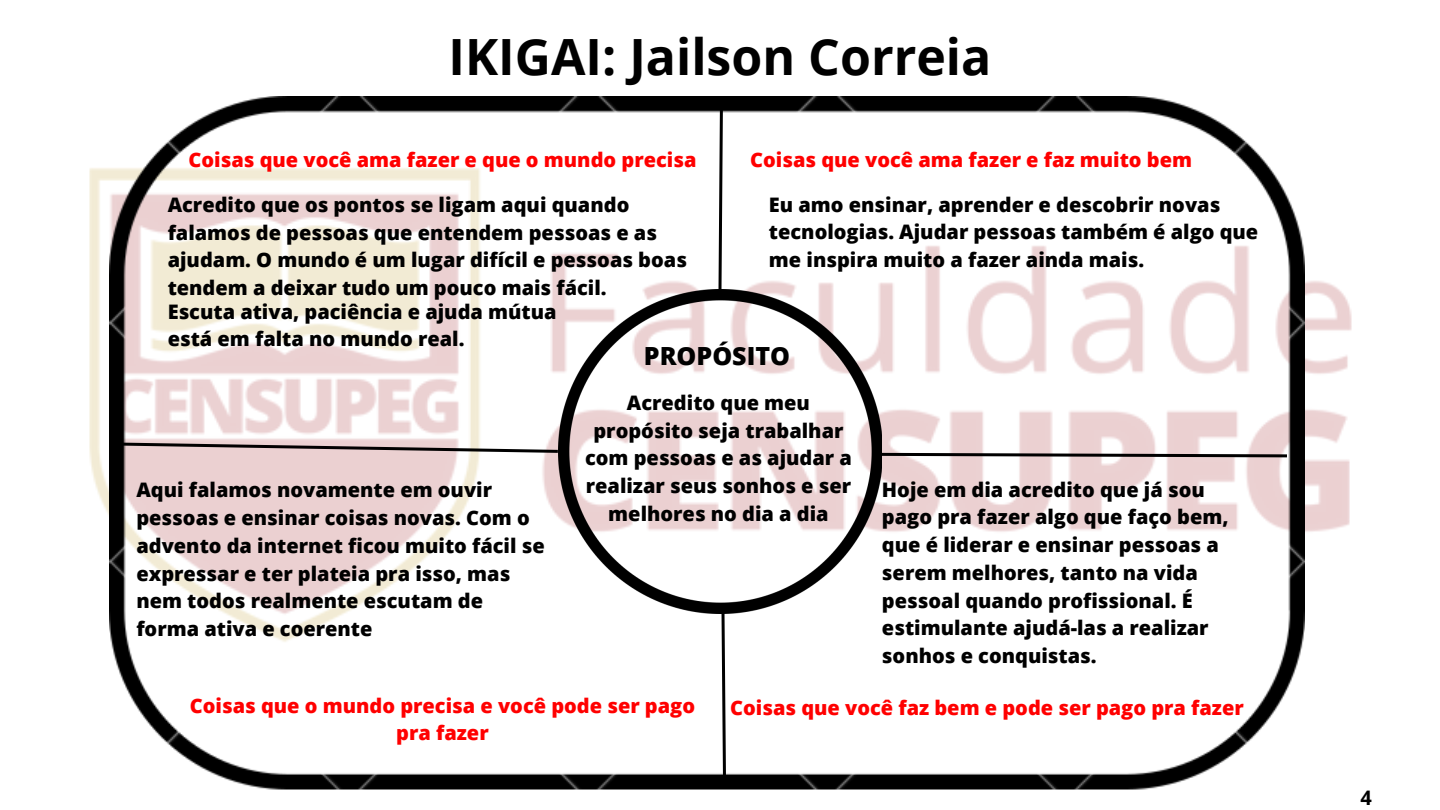
<style>
.page{position:relative;width:1440px;height:810px;background:#fff}
.page>*{position:absolute;margin:0;border:0;box-sizing:border-box;transform-origin:0 0}
.t1{font:700 50px "Open Sans";color:#000}
.t2{font:800 25px "Open Sans";color:#000}
.t3{font:800 20px/27.8px "Open Sans";color:#000}
.t4{font:800 20px "Open Sans";color:#f00}
.t5{font:700 20px "Open Sans";color:#000}
</style>
<div class="page">
<img style="left:89px;top:168px;width:1263px;height:364px">
<img style="left:109px;top:96px;width:1196px;height:694px">
<img style="left:558px;top:289px;width:324px;height:324px">
<svg style="left:106px;top:441px;width:455px;height:13px"></svg>
<svg style="left:879px;top:451px;width:411px;height:8px"></svg>
<svg style="left:717px;top:96px;width:8px;height:196px"></svg>
<svg style="left:720px;top:609px;width:8px;height:173px"></svg>
<p class="t1" style="left:449px;top:22px;width:544px">IKIGAI: Jailson Correia</p>
<p class="t4" style="left:188px;top:146px;width:509px">Coisas que você ama fazer e que o mundo precisa</p>
<p class="t4" style="left:750px;top:146px;width:443px">Coisas que você ama fazer e faz muito bem</p>
<p class="t3" style="left:769px;top:190px;width:491px">Eu amo ensinar, aprender e descobrir novas tecnologias. Ajudar pessoas também é algo que me inspira muito a fazer ainda mais.</p>
<p class="t3" style="left:168px;top:190px;width:521px">Acredito que os pontos se ligam aqui quando falamos de pessoas que entendem pessoas e as ajudam. O mundo é um lugar difícil e pessoas boas tendem a deixar tudo um pouco mais fácil.</p>
<p class="t3" style="left:168px;top:297px;width:390px">Escuta ativa, paciência e ajuda mútua está em falta no mundo real.</p>
<p class="t2" style="left:644px;top:338px;width:148px">PROPÓSITO</p>
<p class="t3" style="left:585px;top:388px;width:268px;text-align:center">Acredito que meu propósito seja trabalhar com pessoas e as ajudar a realizar seus sonhos e ser melhores no dia a dia</p>
<p class="t3" style="left:136px;top:476px;width:410px">Aqui falamos novamente em ouvir pessoas e ensinar coisas novas. Com o advento da internet ficou muito fácil se expressar e ter plateia pra isso, mas nem todos realmente escutam de forma ativa e coerente</p>
<p class="t3" style="left:882px;top:475px;width:348px">Hoje em dia acredito que já sou pago pra fazer algo que faço bem, que é liderar e ensinar pessoas a serem melhores, tanto na vida pessoal quando profissional. É estimulante ajudá-las a realizar sonhos e conquistas.</p>
<p class="t4" style="left:190px;top:691px;width:507px">Coisas que o mundo precisa e você pode ser pago</p>
<p class="t4" style="left:730px;top:693px;width:515px">Coisas que você faz bem e pode ser pago pra fazer</p>
<p class="t4" style="left:396px;top:719px;width:94px">pra fazer</p>
<p class="t5" style="left:1361px;top:784px;width:13px">4</p>
</div>
